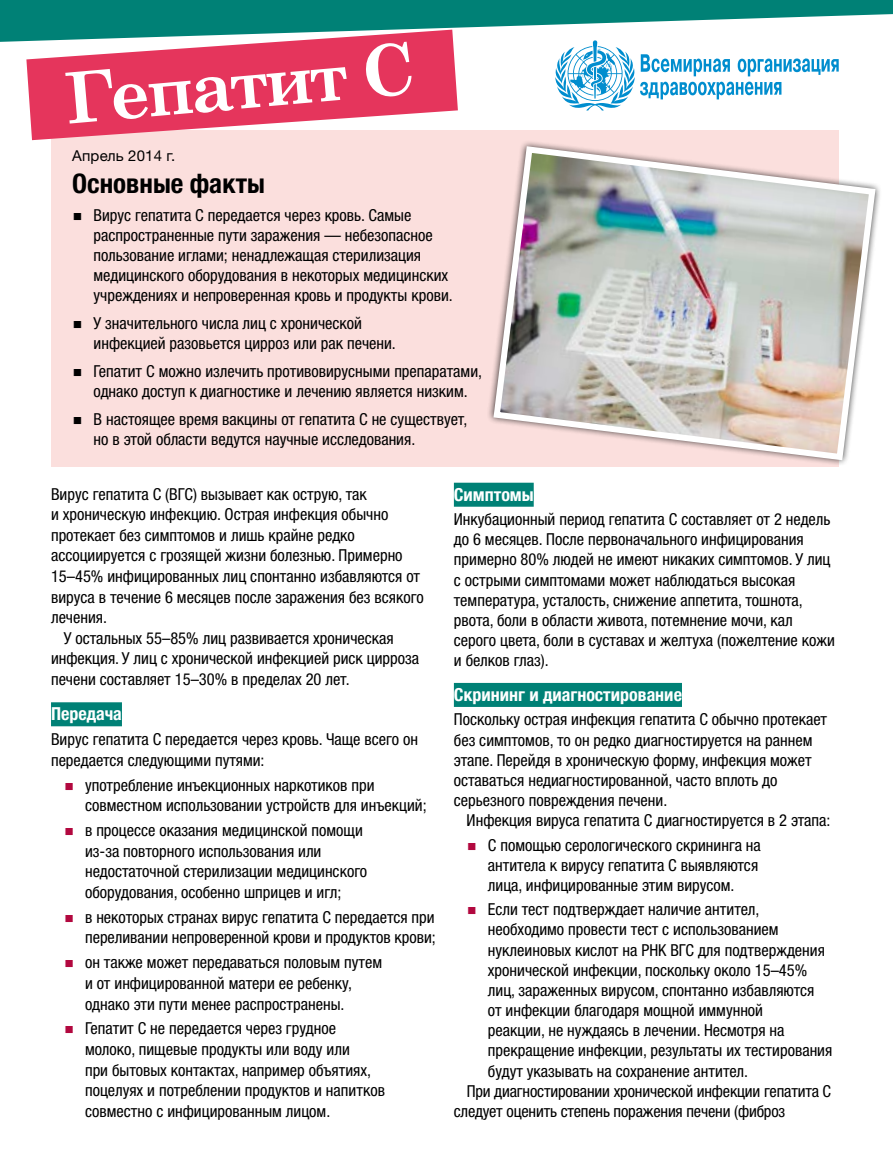
<style>
.page{position:relative;width:893px;height:1170px;background:#fff}
.page>*{position:absolute;margin:0;border:0;box-sizing:border-box;transform-origin:0 0}
.t1{font:700 70.5px "Century Schoolbook";color:#fff}
.t2{font:700 condensed 27px "Helvetica Neue LTW1 G";color:#000}
.t3{font:700 condensed 18px "Helvetica Neue LTW1 G";color:#fff}
.t4{font:condensed 16.5px/20.5px "Helvetica Neue LTW1 G";color:#000}
.t5{font:15px "Helvetica Neue LTW1 G";letter-spacing:.01em;color:#000}
</style>
<div class="page">
<svg style="left:0;top:0;width:893px;height:42px;fill:#008176"></svg>
<div style="left:51px;top:130px;width:788px;height:336px;background:#fbdfdd"></div>
<div style="left:487px;top:140px;width:395px;height:327px;background:#000;opacity:.75"></div>
<img style="left:490px;top:143px;width:389px;height:320px">
<svg style="left:26px;top:30px;width:432px;height:110px;fill:#e5355c"></svg>
<svg style="left:555px;top:40px;width:284px;height:71px"></svg>
<div style="left:51px;top:702px;width:71px;height:24px;background:#008176"></div>
<div style="left:454px;top:482px;width:80px;height:24px;background:#008176"></div>
<div style="left:454px;top:683px;width:228px;height:24px;background:#008176"></div>
<h1 class="t1" style="left:59px;top:44px;width:354px;rotate:-5deg">Гепатит C</h1>
<p class="t5" style="left:72px;top:146px;width:104px">Апрель 2014 г.</p>
<h2 class="t2" style="left:72px;top:167px;width:194px">Основные факты</h2>
<p class="t4" style="left:94px;top:206px;width:361px;line-height:19.8px">Вирус гепатита C передается через кровь. Самые распространенные пути заражения — небезопасное пользование иглами; ненадлежащая стерилизация медицинского оборудования в некоторых медицинских учреждениях и непроверенная кровь и продукты крови.</p>
<p class="t4" style="left:94px;top:313px;width:304px;line-height:19.8px">У значительного числа лиц с хронической инфекцией разовьется цирроз или рак печени.</p>
<p class="t4" style="left:94px;top:361px;width:390px;line-height:19.8px">Гепатит С можно излечить противовирусными препаратами, однако доступ к диагностике и лечению является низким.</p>
<p class="t4" style="left:94px;top:409px;width:375px;line-height:19.8px">В настоящее время вакцины от гепатита C не существует, но в этой области ведутся научные исследования.</p>
<p class="t4" style="left:51px;top:483px;width:317px">Вирус гепатита C (ВГС) вызывает как острую, так</p>
<p class="t4" style="left:51px;top:504px;width:339px">и хроническую инфекцию. Острая инфекция обычно</p>
<p class="t4" style="left:51px;top:525px;width:305px">протекает без симптомов и лишь крайне редко</p>
<p class="t4" style="left:51px;top:545px;width:353px">ассоциируется с грозящей жизни болезнью. Примерно</p>
<p class="t4" style="left:51px;top:566px;width:371px">15–45% инфицированных лиц спонтанно избавляются от</p>
<p class="t4" style="left:51px;top:586px;width:374px">вируса в течение 6 месяцев после заражения без всякого</p>
<p class="t4" style="left:51px;top:607px;width:58px">лечения.</p>
<p class="t4" style="left:64px;top:627px;width:331px">У остальных 55–85% лиц развивается хроническая</p>
<p class="t4" style="left:51px;top:648px;width:370px">инфекция. У лиц с хронической инфекцией риск цирроза</p>
<p class="t4" style="left:51px;top:669px;width:300px">печени составляет 15–30% в пределах 20 лет.</p>
<p class="t3" style="left:51px;top:703px;width:72px">Передача</p>
<p class="t4" style="left:51px;top:729px;width:369px">Вирус гепатита C передается через кровь. Чаще всего он передается следующими путями:</p>
<p class="t4" style="left:85px;top:774px;width:343px">употребление инъекционных наркотиков при совместном использовании устройств для инъекций;</p>
<p class="t4" style="left:85px;top:820px;width:284px">в процессе оказания медицинской помощи из-за повторного использования или недостаточной стерилизации медицинского оборудования, особенно шприцев и игл;</p>
<p class="t4" style="left:85px;top:906px;width:352px">в некоторых странах вирус гепатита С передается при переливании непроверенной крови и продуктов крови;</p>
<p class="t4" style="left:85px;top:952px;width:299px">он также может передаваться половым путем и от инфицированной матери ее ребенку, однако эти пути менее распространены.</p>
<p class="t4" style="left:85px;top:1018px;width:301px">Гепатит С не передается через грудное молоко, пищевые продукты или воду или<br>при бытовых контактах, например объятиях, поцелуях и потреблении продуктов и напитков совместно с инфицированным лицом.</p>
<p class="t3" style="left:454px;top:483px;width:81px">Симптомы</p>
<p class="t4" style="left:454px;top:509px;width:383px;line-height:20.1px">Инкубационный период гепатита С составляет от 2 недель до 6 месяцев. После первоначального инфицирования примерно 80% людей не имеют никаких симптомов. У лиц с острыми симптомами может наблюдаться высокая температура, усталость, снижение аппетита, тошнота, рвота, боли в области живота, потемнение мочи, кал серого цвета, боли в суставах и желтуха (пожелтение кожи и белков глаз).</p>
<p class="t3" style="left:454px;top:683px;width:230px">Скрининг и диагностирование</p>
<p class="t4" style="left:454px;top:709px;width:375px;line-height:20.1px">Поскольку острая инфекция гепатита С обычно протекает без симптомов, то он редко диагностируется на раннем этапе. Перейдя в хроническую форму, инфекция может оставаться недиагностированной, часто вплоть до серьезного повреждения печени.</p>
<p class="t4" style="left:488px;top:808px;width:344px;line-height:24.5px;text-indent:-21px">Инфекция вируса гепатита С диагностируется в 2 этапа:<br>С помощью серологического скрининга на</p>
<p class="t4" style="left:488px;top:854px;width:272px;line-height:20.1px">антитела к вирусу гепатита С выявляются лица, инфицированные этим вирусом.</p>
<p class="t4" style="left:488px;top:899px;width:273px">Если тест подтверждает наличие антител,</p>
<p class="t4" style="left:488px;top:919px;width:292px">необходимо провести тест с использованием</p>
<p class="t4" style="left:488px;top:939px;width:338px">нуклеиновых кислот на РНК ВГС для подтверждения</p>
<p class="t4" style="left:488px;top:959px;width:321px">хронической инфекции, поскольку около 15–45%</p>
<p class="t4" style="left:488px;top:979px;width:328px">лиц, зараженных вирусом, спонтанно избавляются</p>
<p class="t4" style="left:488px;top:999px;width:277px">от инфекции благодаря мощной иммунной</p>
<p class="t4" style="left:488px;top:1020px;width:298px">реакции, не нуждаясь в лечении. Несмотря на</p>
<p class="t4" style="left:488px;top:1040px;width:346px">прекращение инфекции, результаты их тестирования</p>
<p class="t4" style="left:488px;top:1060px;width:262px">будут указывать на сохранение антител.</p>
<p class="t4" style="left:467px;top:1080px;width:366px">При диагностировании хронической инфекции гепатита С</p>
<p class="t4" style="left:454px;top:1100px;width:333px">следует оценить степень поражения печени (фиброз</p>
</div>
